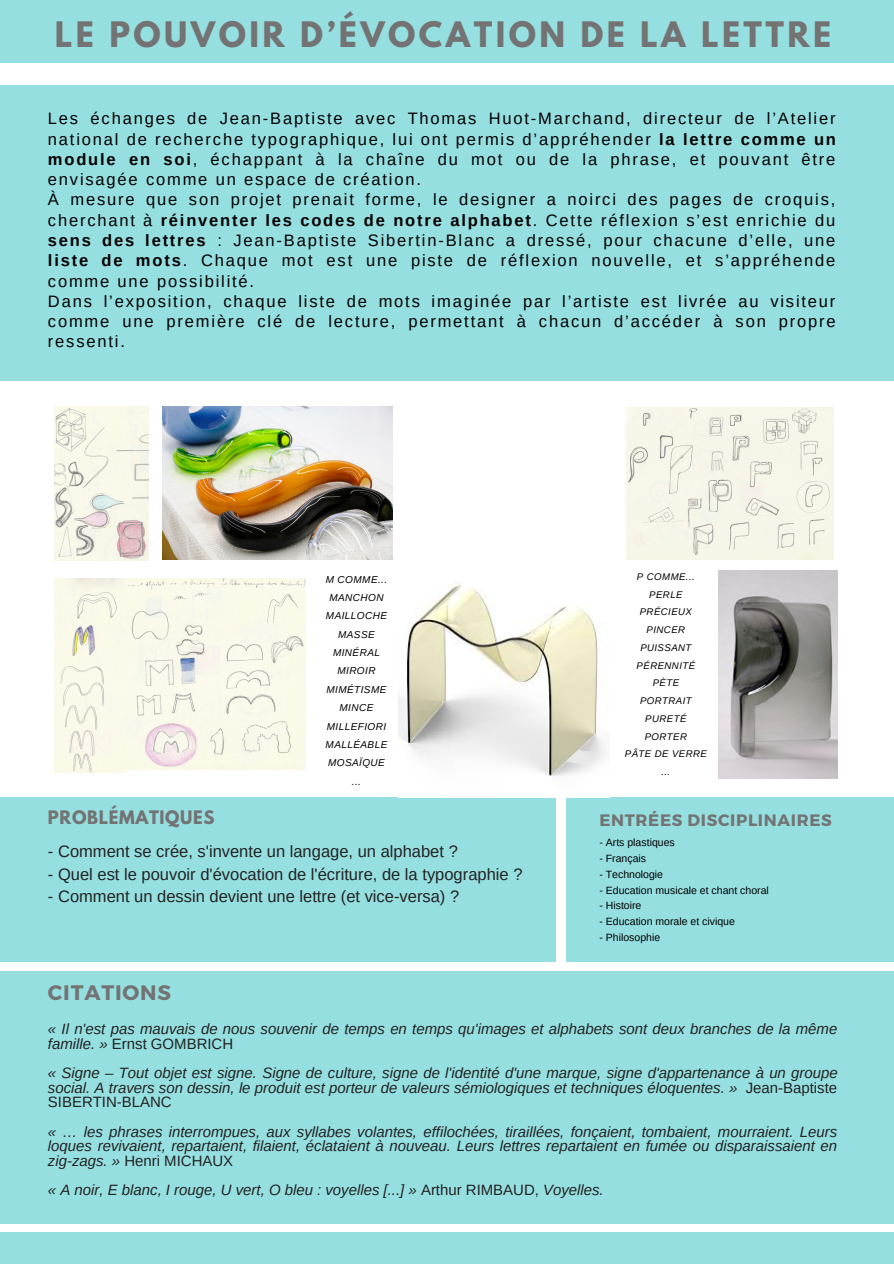
<style>
.page{position:relative;width:894px;height:1264px;background:#fff}
.page>*{position:absolute;margin:0;border:0;box-sizing:border-box;transform-origin:0 0}
.t1{font:700 31.05px "League Spartan";letter-spacing:.11em;color:#737373}
.t2{font:700 21px "Montserrat";letter-spacing:.04em;color:#737373}
.t3{font:16.5px/20.2px "Arimo";letter-spacing:.11em;color:#000;text-align:justify}
.t4{font:16.5px "Arimo";color:#222}
.t5{font:700 16.5px "Montserrat";letter-spacing:.04em;color:#737373}
.t6{font:700 16.5px "League Spartan";letter-spacing:.04em;color:#737373}
.t7{font:italic 15px/14.7px "Arimo";color:#222;text-align:justify}
.t8{font:10.5px "Arimo";color:#000}
.t9{font:italic 10.05px "Arimo";letter-spacing:.04em;color:#000}
.t10{font:italic 9.75px "Arimo";letter-spacing:.04em;color:#000}
.s1{font-weight:700}
.s2{font-style:normal}
</style>
<div class="page">
<div style="left:566px;top:796px;width:327px;height:165px;background:#96dfe1"></div>
<div style="left:0;top:1231px;width:893px;height:32px;background:#96dfe1"></div>
<div style="left:0;top:796px;width:555px;height:165px;background:#96dfe1"></div>
<img style="left:398px;top:582px;width:211px;height:215px">
<div style="left:0;top:971px;width:893px;height:252px;background:#96dfe1"></div>
<div style="left:0;top:0;width:893px;height:63px;background:#96dfe1"></div>
<div style="left:0;top:85px;width:893px;height:295px;background:#96dfe1"></div>
<img style="left:718px;top:571px;width:118px;height:207px">
<img style="left:126px;top:578px;width:179px;height:192px">
<img style="left:54px;top:578px;width:72px;height:194px">
<img style="left:626px;top:407px;width:207px;height:152px">
<img style="left:54px;top:406px;width:95px;height:155px">
<img style="left:162px;top:406px;width:230px;height:154px">
<p class="t1" style="left:55px;top:19px;width:777px">LE POUVOIR D’ÉVOCATION DE LA LETTRE</p>
<p class="t3" style="left:48px;top:108px;width:789px">Les échanges de Jean-Baptiste avec Thomas Huot-Marchand, directeur de l’Atelier national de recherche typographique, lui ont permis d’appréhender <span class="s1">la lettre comme un module en soi</span>, échappant à la chaîne du mot ou de la phrase, et pouvant être envisagée comme un espace de création.</p>
<p class="t3" style="left:48px;top:189px;width:788px">À mesure que son projet prenait forme, le designer a noirci des pages de croquis, cherchant à <span class="s1">réinventer les codes de notre alphabet</span>. Cette réflexion s’est enrichie du <span class="s1">sens des lettres</span> : Jean-Baptiste Sibertin-Blanc a dressé, pour chacune d’elle, une <span class="s1">liste de mots</span>. Chaque mot est une piste de réflexion nouvelle, et s’appréhende comme une possibilité.</p>
<p class="t3" style="left:48px;top:291px;width:789px">Dans l’exposition, chaque liste de mots imaginée par l’artiste est livrée au visiteur comme une première clé de lecture, permettant à chacun d’accéder à son propre ressenti.</p>
<p class="t9" style="left:325px;top:573px;width:63px">M COMME...</p>
<p class="t9" style="left:329px;top:592px;width:56px">MANCHON</p>
<p class="t9" style="left:326px;top:610px;width:63px">MAILLOCHE</p>
<p class="t9" style="left:338px;top:628px;width:38px">MASSE</p>
<p class="t9" style="left:333px;top:647px;width:48px">MINÉRAL</p>
<p class="t9" style="left:337px;top:665px;width:40px">MIROIR</p>
<p class="t9" style="left:326px;top:683px;width:62px">MIMÉTISME</p>
<p class="t9" style="left:339px;top:702px;width:35px">MINCE</p>
<p class="t9" style="left:327px;top:720px;width:61px">MILLEFIORI</p>
<p class="t9" style="left:325px;top:739px;width:63px">MALLÉABLE</p>
<p class="t9" style="left:328px;top:757px;width:58px">MOSAÏQUE</p>
<p class="t9" style="left:352px;top:775px;width:11px">...</p>
<p class="t6" style="left:48px;top:809px;width:168px">PROBLÉMATIQUES</p>
<p class="t4" style="left:48px;top:842px;width:411px">- Comment se crée, s'invente un langage, un alphabet ?</p>
<p class="t4" style="left:48px;top:865px;width:476px">- Quel est le pouvoir d'évocation de l'écriture, de la typographie ?</p>
<p class="t4" style="left:48px;top:887px;width:412px">- Comment un dessin devient une lettre (et vice-versa) ?</p>
<p class="t10" style="left:636px;top:571px;width:59px">P COMME...</p>
<p class="t10" style="left:649px;top:588px;width:35px">PERLE</p>
<p class="t10" style="left:639px;top:606px;width:54px">PRÉCIEUX</p>
<p class="t10" style="left:646px;top:624px;width:40px">PINCER</p>
<p class="t10" style="left:640px;top:642px;width:53px">PUISSANT</p>
<p class="t10" style="left:636px;top:659px;width:60px">PÉRENNITÉ</p>
<p class="t10" style="left:652px;top:677px;width:28px">PÈTE</p>
<p class="t10" style="left:640px;top:695px;width:53px">PORTRAIT</p>
<p class="t10" style="left:645px;top:713px;width:43px">PURETÉ</p>
<p class="t10" style="left:644px;top:730px;width:44px">PORTER</p>
<p class="t10" style="left:624px;top:748px;width:84px">PÂTE DE VERRE</p>
<p class="t10" style="left:661px;top:766px;width:10px">...</p>
<p class="t5" style="left:599px;top:809px;width:234px">ENTRÉES DISCIPLINAIRES</p>
<p class="t8" style="left:599px;top:836px;width:77px">- Arts plastiques</p>
<p class="t8" style="left:599px;top:852px;width:48px">- Français</p>
<p class="t8" style="left:599px;top:868px;width:65px">- Technologie</p>
<p class="t8" style="left:599px;top:884px;width:171px">- Education musicale et chant choral</p>
<p class="t8" style="left:599px;top:899px;width:44px">- Histoire</p>
<p class="t8" style="left:599px;top:915px;width:137px">- Education morale et civique</p>
<p class="t8" style="left:599px;top:931px;width:62px">- Philosophie</p>
<p class="t2" style="left:48px;top:979px;width:125px">CITATIONS</p>
<p class="t7" style="left:48px;top:1021px;width:790px">« Il n'est pas mauvais de nous souvenir de temps en temps qu'images et alphabets sont deux branches de la même famille. » <span class="s2">Ernst GOMBRICH</span></p>
<p class="t7" style="left:48px;top:1065px;width:791px">« Signe – Tout objet est signe. Signe de culture, signe de l'identité d'une marque, signe d'appartenance à un groupe social. A travers son dessin, le produit est porteur de valeurs sémiologiques et techniques éloquentes. » <span class="s2">Jean-Baptiste SIBERTIN-BLANC</span></p>
<p class="t7" style="left:48px;top:1124px;width:790px">« … les phrases interrompues, aux syllabes volantes, effilochées, tiraillées, fonçaient, tombaient, mourraient. Leurs loques revivaient, repartaient, filaient, éclataient à nouveau. Leurs lettres repartaient en fumée ou disparaissaient en zig-zags. » <span class="s2">Henri MICHAUX</span></p>
<p class="t7" style="left:48px;top:1182px;width:557px">« A noir, E blanc, I rouge, U vert, O bleu : voyelles [...] » <span class="s2">Arthur RIMBAUD,</span> Voyelles.</p>
</div>
